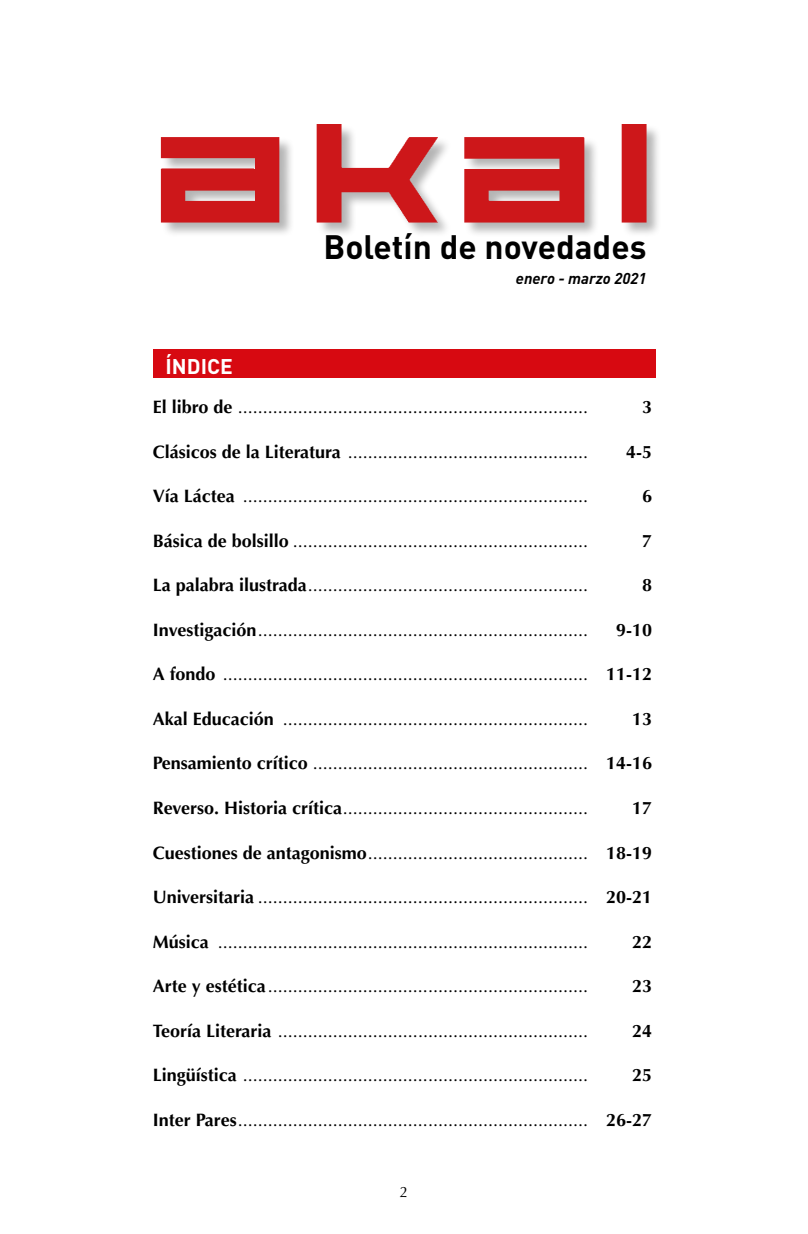
<style>
.page{position:relative;width:808px;height:1234px;background:#fff}
.page>*{position:absolute;margin:0;border:0;box-sizing:border-box;transform-origin:0 0}
.t1{font:700 33.45px "DIN";color:#000}
.t2{font:700 21px "DIN";color:#fff}
.t3{font:18px "Optima";color:#000}
.t4{font:700 18px "Optima";color:#000}
.t5{font:italic 700 15.6px "DIN";color:#000}
.t6{font:15px "Optima";color:#000}
.s1{font-weight:700}
</style>
<div class="page">
<div style="left:153px;top:348px;width:502px;height:29px;background:#d70911"></div>
<img style="left:160px;top:124px;width:498px;height:110px">
<p class="t2" style="left:165px;top:352px;width:69px">ÍNDICE</p>
<h1 class="t1" style="left:323px;top:224px;width:325px">Boletín de novedades</h1>
<p class="t5" style="left:516px;top:268px;width:132px">enero - marzo 2021</p>
<p class="t3" style="left:153px;top:396px;width:437px"><span class="s1">El libro de</span> ......................................................................</p>
<p class="t4" style="left:642px;top:396px;width:12px">3</p>
<p class="t3" style="left:153px;top:441px;width:437px"><span class="s1">Clásicos de la Literatura</span> ................................................</p>
<p class="t4" style="left:626px;top:441px;width:28px">4-5</p>
<p class="t3" style="left:153px;top:485px;width:437px"><span class="s1">Vía Láctea</span> .....................................................................</p>
<p class="t4" style="left:642px;top:485px;width:12px">6</p>
<p class="t3" style="left:153px;top:530px;width:437px"><span class="s1">Básica de bolsillo</span> ...........................................................</p>
<p class="t4" style="left:642px;top:530px;width:12px">7</p>
<p class="t3" style="left:153px;top:574px;width:437px"><span class="s1">La palabra ilustrada</span>........................................................</p>
<p class="t4" style="left:642px;top:574px;width:12px">8</p>
<p class="t3" style="left:153px;top:619px;width:437px"><span class="s1">Investigación</span>..................................................................</p>
<p class="t4" style="left:616px;top:619px;width:38px">9-10</p>
<p class="t3" style="left:153px;top:663px;width:501px"><span class="s1">A fondo</span> ......................................................................... <span class="s1">11-12</span></p>
<p class="t3" style="left:153px;top:708px;width:437px"><span class="s1">Akal Educación</span> .............................................................</p>
<p class="t4" style="left:632px;top:708px;width:22px">13</p>
<p class="t3" style="left:153px;top:752px;width:501px"><span class="s1">Pensamiento crítico</span> ....................................................... <span class="s1">14-16</span></p>
<p class="t3" style="left:153px;top:797px;width:437px"><span class="s1">Reverso. Historia crítica</span>.................................................</p>
<p class="t4" style="left:632px;top:797px;width:22px">17</p>
<p class="t3" style="left:153px;top:841px;width:501px"><span class="s1">Cuestiones de antagonismo</span>............................................ <span class="s1">18-19</span></p>
<p class="t3" style="left:153px;top:886px;width:501px"><span class="s1">Universitaria</span> .................................................................. <span class="s1">20-21</span></p>
<p class="t3" style="left:153px;top:930px;width:437px"><span class="s1">Música</span> ..........................................................................</p>
<p class="t4" style="left:632px;top:930px;width:22px">22</p>
<p class="t3" style="left:153px;top:975px;width:437px"><span class="s1">Arte y estética</span>................................................................</p>
<p class="t4" style="left:632px;top:975px;width:22px">23</p>
<p class="t3" style="left:153px;top:1019px;width:437px"><span class="s1">Teoría Literaria</span> ..............................................................</p>
<p class="t4" style="left:632px;top:1019px;width:22px">24</p>
<p class="t3" style="left:153px;top:1064px;width:437px"><span class="s1">Lingüística</span> .....................................................................</p>
<p class="t4" style="left:632px;top:1064px;width:22px">25</p>
<p class="t3" style="left:153px;top:1108px;width:501px"><span class="s1">Inter Pares</span>...................................................................... <span class="s1">26-27</span></p>
<p class="t6" style="left:400px;top:1182px;width:10px">2</p>
</div>
